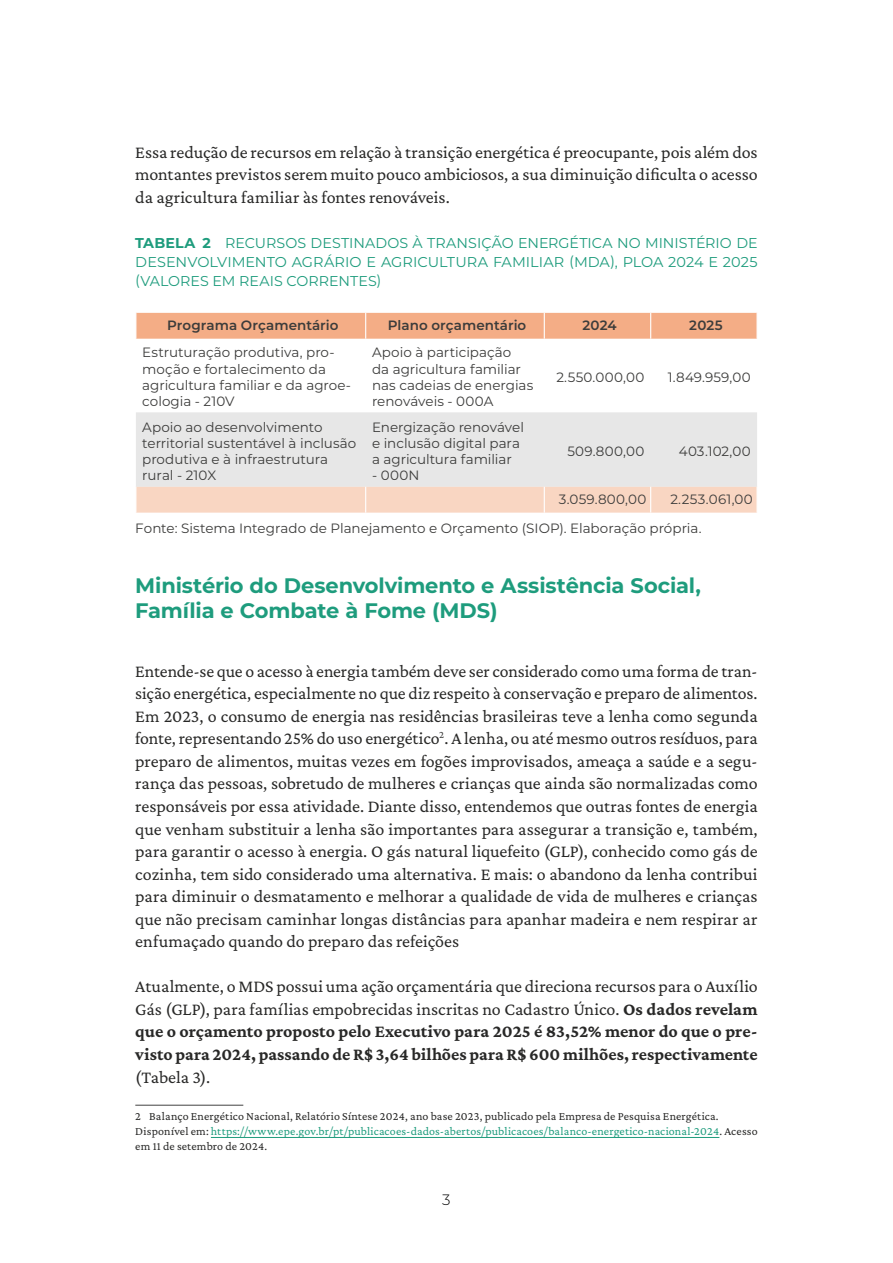
<style>
.page{position:relative;width:893px;height:1263px;background:#fff}
.page>*{position:absolute;margin:0;border:0;box-sizing:border-box;transform-origin:0 0}
.t1{font:700 21px/25.2px "Montserrat";letter-spacing:-.005em;color:#1e9c7d}
.t2{font:18px/22.5px "Crimson Pro";letter-spacing:-.005em;color:#282827;text-align:justify}
.t3{font:700 18px/22.5px "Crimson Pro";color:#282827;text-align:justify}
.t4{font:300 15px "Montserrat";color:#000}
.t5{font:14.25px/18.8px "Montserrat";color:#1e9c7d;text-align:justify}
.t6{font:13.5px/16.2px "Montserrat";color:#3c3c3b}
.t7{font:600 13.5px "Montserrat";letter-spacing:.005em;color:#3c3c3b}
.t8{font:12px/15px "Crimson Pro";letter-spacing:.01em;color:#282827}
.s1{font-weight:700}
.s2{font-weight:400}
.s3{color:#1e9c7d}
</style>
<div class="page">
<div style="left:136px;top:412px;width:621px;height:75px;background:#e7e7e7"></div>
<div style="left:136px;top:313px;width:620px;height:26px;background:#f4ad86"></div>
<div style="left:136px;top:487px;width:620px;height:26px;background:#f9d6c2"></div>
<hr style="left:135px;top:1105px;width:108px;height:1px;background:#575756">
<hr style="left:211px;top:1137px;width:508px;height:1px;background:#1e9c7d">
<p class="t2" style="left:135px;top:140px;width:624px">Essa redução de recursos em relação à transição energética é preocupante, pois além dos montantes previstos serem muito pouco ambiciosos, a sua diminuição dificulta o acesso da agricultura familiar às fontes renováveis.</p>
<p class="t5" style="left:135px;top:233px;width:624px"><span class="s1">Tabela 2</span> RECURSOS DESTINADOS À TRANSIÇÃO ENERGÉTICA NO MINISTÉRIO DE DESENVOLVIMENTO AGRÁRIO E AGRICULTURA FAMILIAR (MDA), PLOA 2024 E 2025 (VALORES EM REAIS CORRENTES)</p>
<p class="t7" style="left:167px;top:316px;width:173px">Programa Orçamentário</p>
<p class="t7" style="left:388px;top:316px;width:140px">Plano orçamentário</p>
<p class="t7" style="left:582px;top:316px;width:36px">2024</p>
<p class="t7" style="left:689px;top:316px;width:35px">2025</p>
<p class="t6" style="left:142px;top:344px;width:210px">Estruturação produtiva, pro&shy;moção e fortalecimento da agricultura familiar e da agroe&shy;cologia - 210V</p>
<p class="t6" style="left:372px;top:344px;width:163px">Apoio à participação<br>da agricultura familiar nas cadeias de energias renováveis - 000A</p>
<p class="t6" style="left:556px;top:368px;width:89px">2.550.000,00</p>
<p class="t6" style="left:668px;top:368px;width:84px">1.849.959,00</p>
<p class="t6" style="left:142px;top:418px;width:216px">Apoio ao desenvolvimento territorial sustentável à inclusão produtiva e à infraestrutura rural - 210X</p>
<p class="t6" style="left:372px;top:418px;width:153px">Energização renovável e inclusão digital para a agricultura familiar</p>
<p class="t6" style="left:567px;top:443px;width:78px">509.800,00</p>
<p class="t6" style="left:679px;top:443px;width:74px">403.102,00</p>
<p class="t6" style="left:559px;top:491px;width:89px">3.059.800,00</p>
<p class="t6" style="left:372px;top:467px;width:49px">- 000N</p>
<p class="t6" style="left:135px;top:484px;width:619px;line-height:29.4px;text-indent:535px">2.253.061,00<br>Fonte: Sistema Integrado de Planejamento e Orçamento (SIOP). Elaboração própria.</p>
<p class="t1" style="left:135px;top:572px;width:567px">Ministério do Desenvolvimento e Assistência Social,<br>Família e Combate à Fome (MDS)</p>
<p class="t2" style="left:135px;top:659px;width:624px">Entende-se que o acesso à energia também deve ser considerado como uma forma de tran&shy;sição energética, especialmente no que diz respeito à conservação e preparo de alimentos.<br>Em 2023, o consumo de energia nas residências brasileiras teve a lenha como segunda fonte, representando 25% do uso energético<sup>2</sup>. A lenha, ou até mesmo outros resíduos, para preparo de alimentos, muitas vezes em fogões improvisados, ameaça a saúde e a segu&shy;rança das pessoas, sobretudo de mulheres e crianças que ainda são normalizadas como responsáveis por essa atividade. Diante disso, entendemos que outras fontes de energia que venham substituir a lenha são importantes para assegurar a transição e, também, para garantir o acesso à energia. O gás natural liquefeito (GLP), conhecido como gás de cozinha, tem sido considerado uma alternativa. E mais: o abandono da lenha contribui para diminuir o desmatamento e melhorar a qualidade de vida de mulheres e crianças que não precisam caminhar longas distâncias para apanhar madeira e nem respirar ar enfumaçado quando do preparo das refeições</p>
<p class="t3" style="left:135px;top:975px;width:624px"><span class="s2">Atualmente, o MDS possui uma ação orçamentária que direciona recursos para o Auxílio Gás (GLP), para famílias empobrecidas inscritas no Cadastro Único.</span> Os dados revelam que o orçamento proposto pelo Executivo para 2025 é 83,52% menor do que o pre&shy;visto para 2024, passando de R$ 3,64 bilhões para R$ 600 milhões, respectivamente</p>
<p class="t2" style="left:135px;top:1065px;width:76px">(Tabela 3).</p>
<p class="t8" style="left:135px;top:1108px;width:624px">2 Balanço Energético Nacional, Relatório Síntese 2024, ano base 2023, publicado pela Empresa de Pesquisa Energética.<br>Disponível em: <span class="s3">https://www.epe.gov.br/pt/publicacoes-dados-abertos/publicacoes/balanco-energetico-nacional-2024</span>. Acesso em 11 de setembro de 2024.</p>
<p class="t4" style="left:442px;top:1190px;width:10px">3</p>
</div>
